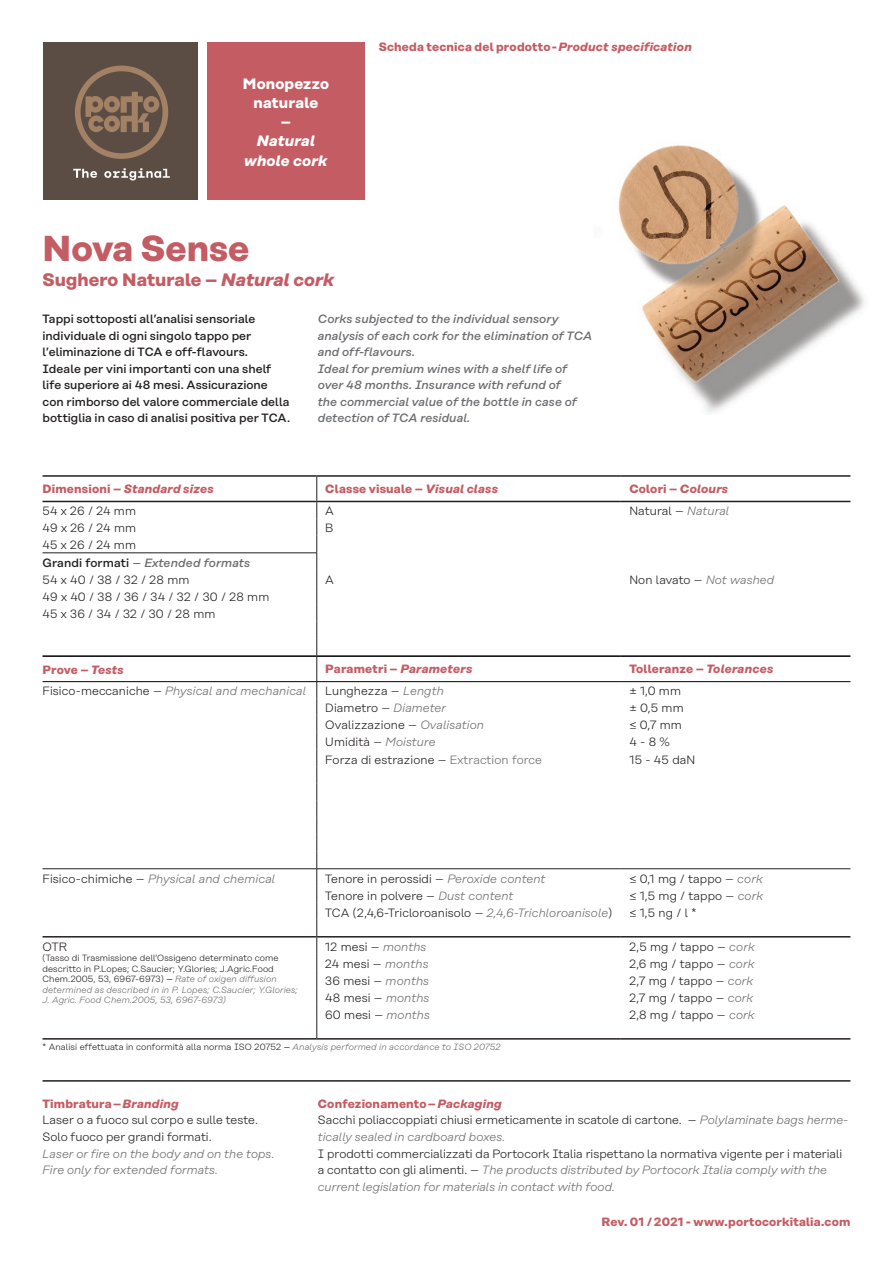
<style>
.page{position:relative;width:893px;height:1263px;background:#fff}
.page>*{position:absolute;margin:0;border:0;box-sizing:border-box;transform-origin:0 0}
.t1{font:700 36px "Rational";color:#c45c64}
.t2{font:700 18px "Rational";color:#c45c64}
.t3{font:700 15px/19.2px "Rational";letter-spacing:.01em;color:#fff;text-align:center}
.t4{font:italic 700 15px/19.2px "Rational";letter-spacing:.01em;color:#fff;text-align:center}
.t5{font:300 12px/16.5px "Rational";letter-spacing:.01em;color:#231f20}
.t6{font:500 12px/16.5px "Rational";letter-spacing:.005em;color:#231f20}
.t7{font:italic 500 12px/16.5px "Rational";letter-spacing:.005em;color:#6c6d70}
.t8{font:700 12px "Rational";letter-spacing:.015em;color:#c45c64}
.t9{font:italic 300 12px/16.5px "Rational";letter-spacing:.01em;color:#6c6d70}
.t10{font:italic 700 12px "Rational";letter-spacing:.02em;color:#c45c64}
.t11{font:300 9px/10.5px "Rational";letter-spacing:.01em;color:#231f20}
.s1{font-style:italic}
.s2{font-style:normal}
.s3{font-style:italic;color:#6c6d70}
.s4{font-weight:500}
.s5{font-weight:500;font-style:italic;color:#6c6d70}
.s6{font-style:normal;color:#231f20}
.s7{color:#6c6d70}
.s8{font-weight:400}
.s9{font-style:italic;color:#6b6b6e}
.s10{font-weight:700;color:#c45c64}
.s11{font-weight:700;font-style:italic;color:#c45c64}
</style>
<div class="page">
<div style="left:43px;top:43px;width:154px;height:157px;background:#5b4d44"></div>
<svg style="left:75px;top:66px;width:93px;height:93px"></svg>
<svg style="left:73px;top:169px;width:24px;height:9px"></svg>
<svg style="left:104px;top:168px;width:66px;height:12px"></svg>
<div style="left:207px;top:43px;width:158px;height:157px;background:#c45c64"></div>
<hr style="left:43px;top:475px;width:274px;height:2px;background:#231f20">
<hr style="left:317px;top:475px;width:304px;height:2px;background:#231f20">
<hr style="left:621px;top:475px;width:229px;height:2px;background:#231f20">
<hr style="left:317px;top:501px;width:304px;height:1px;background:#231f20">
<hr style="left:621px;top:501px;width:229px;height:1px;background:#231f20">
<hr style="left:43px;top:501px;width:274px;height:1px;background:#231f20">
<svg style="left:317px;top:477px;width:1px;height:561px"></svg>
<hr style="left:43px;top:936px;width:274px;height:1px;background:#231f20">
<hr style="left:317px;top:936px;width:304px;height:1px;background:#231f20">
<hr style="left:43px;top:1038px;width:274px;height:1px;background:#231f20">
<hr style="left:317px;top:1038px;width:304px;height:1px;background:#231f20">
<hr style="left:621px;top:936px;width:229px;height:1px;background:#231f20">
<hr style="left:621px;top:1038px;width:229px;height:1px;background:#231f20">
<hr style="left:43px;top:655px;width:274px;height:2px;background:#000">
<hr style="left:317px;top:655px;width:304px;height:2px;background:#000">
<hr style="left:621px;top:655px;width:229px;height:2px;background:#000">
<hr style="left:43px;top:681px;width:274px;height:1px;background:#000">
<hr style="left:317px;top:681px;width:304px;height:1px;background:#000">
<hr style="left:621px;top:681px;width:229px;height:1px;background:#000">
<hr style="left:43px;top:868px;width:274px;height:1px;background:#231f20">
<hr style="left:317px;top:868px;width:304px;height:1px;background:#231f20">
<hr style="left:621px;top:868px;width:229px;height:1px;background:#231f20">
<hr style="left:43px;top:553px;width:274px;height:1px;background:#231f20">
<img style="left:618px;top:145px;width:246px;height:268px">
<hr style="left:43px;top:1080px;width:807px;height:2px;background:#231f20">
<p class="t3" style="left:243px;top:73px;width:88px">Monopezzo naturale<br>–</p>
<p class="t4" style="left:244px;top:131px;width:85px">Natural whole cork</p>
<h1 class="t1" style="left:43px;top:226px;width:208px">Nova Sense</h1>
<p class="t8" style="left:379px;top:40px;width:315px">Scheda tecnica del prodotto - <span class="s1">Product specification</span></p>
<h2 class="t2" style="left:43px;top:268px;width:293px">Sughero Naturale – <span class="s1">Natural cork</span></h2>
<p class="t7" style="left:318px;top:311px;width:276px">Corks subjected to the individual sensory analysis of each cork for the elimination of TCA and off-flavours.<br>Ideal for premium wines with a shelf life of over 48 months. Insurance with refund of<br>the commercial value of the bottle in case of detection of TCA residual.</p>
<p class="t6" style="left:43px;top:311px;width:249px">Tappi sottoposti all’analisi sensoriale individuale di ogni singolo tappo per l’eliminazione di TCA e off-flavours.<br>Ideale per vini importanti con una shelf life superiore ai 48 mesi. Assicurazione con rimborso del valore commerciale della bottiglia in caso di analisi positiva per TCA.</p>
<p class="t10" style="left:43px;top:481px;width:173px"><span class="s2">Dimensioni –</span> Standard sizes</p>
<p class="t8" style="left:325px;top:481px;width:174px">Classe visuale – <span class="s1">Visual class</span></p>
<p class="t8" style="left:629px;top:481px;width:100px">Colori – <span class="s1">Colours</span></p>
<p class="t5" style="left:43px;top:503px;width:95px">54 x 26 / 24 mm</p>
<p class="t5" style="left:325px;top:503px;width:10px">A</p>
<p class="t5" style="left:629px;top:503px;width:101px">Natural – <span class="s3">Natural</span></p>
<p class="t5" style="left:43px;top:520px;width:95px">49 x 26 / 24 mm</p>
<p class="t5" style="left:325px;top:520px;width:10px">B</p>
<p class="t5" style="left:43px;top:537px;width:209px;line-height:17.1px">45 x 26 / 24 mm<br><span class="s4">Grandi formati</span> – <span class="s5">Extended formats<br></span>54 x 40 / 38 / 32 / 28 mm</p>
<p class="t5" style="left:325px;top:571px;width:10px">A</p>
<p class="t5" style="left:629px;top:571px;width:146px">Non lavato – <span class="s3">Not washed</span></p>
<p class="t5" style="left:43px;top:588px;width:228px;line-height:17.2px">49 x 40 / 38 / 36 / 34 / 32 / 30 / 28 mm<br>45 x 36 / 34 / 32 / 30 / 28 mm</p>
<p class="t8" style="left:43px;top:662px;width:83px">Prove – <span class="s1">Tests</span></p>
<p class="t8" style="left:325px;top:661px;width:148px">Parametri – <span class="s1">Parameters</span></p>
<p class="t8" style="left:629px;top:661px;width:145px">Tolleranze – <span class="s1">Tolerances</span></p>
<p class="t9" style="left:43px;top:683px;width:265px"><span class="s6">Fisico-meccaniche –</span> Physical and mechanical</p>
<p class="t5" style="left:325px;top:683px;width:120px">Lunghezza – <span class="s3">Length</span></p>
<p class="t5" style="left:629px;top:683px;width:53px">± 1,0 mm</p>
<p class="t5" style="left:325px;top:700px;width:122px">Diametro – <span class="s3">Diameter</span></p>
<p class="t5" style="left:629px;top:700px;width:56px">± 0,5 mm</p>
<p class="t5" style="left:325px;top:717px;width:160px">Ovalizzazione – <span class="s3">Ovalisation</span></p>
<p class="t5" style="left:629px;top:717px;width:54px">≤ 0,7 mm</p>
<p class="t5" style="left:325px;top:734px;width:112px">Umidità – <span class="s3">Moisture</span></p>
<p class="t5" style="left:629px;top:734px;width:42px">4 - 8 %</p>
<p class="t5" style="left:325px;top:751px;width:218px">Forza di estrazione – <span class="s7">Extraction force</span></p>
<p class="t5" style="left:629px;top:751px;width:67px">15 - 45 daN</p>
<p class="t9" style="left:43px;top:870px;width:234px"><span class="s6">Fisico-chimiche –</span> Physical and chemical</p>
<p class="t5" style="left:325px;top:870px;width:222px">Tenore in perossidi – <span class="s3">Peroxide content</span></p>
<p class="t5" style="left:629px;top:870px;width:135px">≤ 0,1 mg / tappo – <span class="s3">cork</span></p>
<p class="t5" style="left:325px;top:887px;width:190px">Tenore in polvere – <span class="s3">Dust content</span></p>
<p class="t5" style="left:629px;top:887px;width:135px">≤ 1,5 mg / tappo – <span class="s3">cork</span></p>
<p class="t5" style="left:325px;top:904px;width:288px">TCA (2,4,6-Tricloroanisolo – <span class="s3">2,4,6-Trichloroanisole</span>)</p>
<p class="t5" style="left:629px;top:904px;width:69px">≤ 1,5 ng / l *</p>
<p class="t5" style="left:43px;top:938px;width:26px">OTR</p>
<p class="t11" style="left:43px;top:953px;width:257px">(Tasso di Trasmissione dell’Ossigeno determinato come descritto in P.Lopes; C.Saucier; Y.Glories; J.Agric.Food Chem.2005, 53, 6967-6973) <span class="s8">–</span> <span class="s3">Rate of oxigen diffusion determined as described in in P. Lopes; C.Saucier; Y.Glories; J. Agric. Food Chem.2005, 53, 6967-6973)</span></p>
<p class="t5" style="left:325px;top:938px;width:103px">12 mesi – <span class="s3">months</span></p>
<p class="t5" style="left:629px;top:938px;width:127px">2,5 mg / tappo – <span class="s3">cork</span></p>
<p class="t5" style="left:325px;top:955px;width:105px">24 mesi – <span class="s3">months</span></p>
<p class="t5" style="left:629px;top:955px;width:127px">2,6 mg / tappo – <span class="s3">cork</span></p>
<p class="t5" style="left:325px;top:972px;width:105px">36 mesi – <span class="s3">months</span></p>
<p class="t5" style="left:629px;top:972px;width:125px">2,7 mg / tappo – <span class="s3">cork</span></p>
<p class="t5" style="left:325px;top:989px;width:106px">48 mesi – <span class="s3">months</span></p>
<p class="t5" style="left:629px;top:989px;width:125px">2,7 mg / tappo – <span class="s3">cork</span></p>
<p class="t5" style="left:325px;top:1006px;width:106px">60 mesi – <span class="s3">months</span></p>
<p class="t5" style="left:629px;top:1006px;width:127px">2,8 mg / tappo – <span class="s3">cork</span></p>
<p class="t11" style="left:43px;top:1042px;width:460px">* Analisi effettuata in conformità alla norma ISO 20752 <span class="s8">–</span> <span class="s9">Analysis performed in accordance to ISO 20752</span></p>
<p class="t5" style="left:43px;top:1095px;width:217px"><span class="s10">Timbratura –</span> <span class="s11">Branding<br></span>Laser o a fuoco sul corpo e sulle teste.<br>Solo fuoco per grandi formati.</p>
<p class="t9" style="left:43px;top:1145px;width:234px">Laser or fire on the body and on the tops.<br>Fire only for extended formats.</p>
<p class="t5" style="left:318px;top:1095px;width:532px"><span class="s10">Confezionamento –</span> <span class="s11">Packaging<br></span>Sacchi poliaccoppiati chiusi ermeticamente in scatole di cartone. – <span class="s3">Polylaminate bags herme&shy;tically sealed in cardboard boxes.</span></p>
<p class="t5" style="left:318px;top:1145px;width:526px">I prodotti commercializzati da Portocork Italia rispettano la normativa vigente per i materiali a contatto con gli alimenti. – <span class="s3">The products distributed by Portocork Italia comply with the current legislation for materials in contact with food.</span></p>
<p class="t8" style="left:601px;top:1214px;width:250px">Rev. 01 / 2021 - www.portocorkitalia.com</p>
</div>
